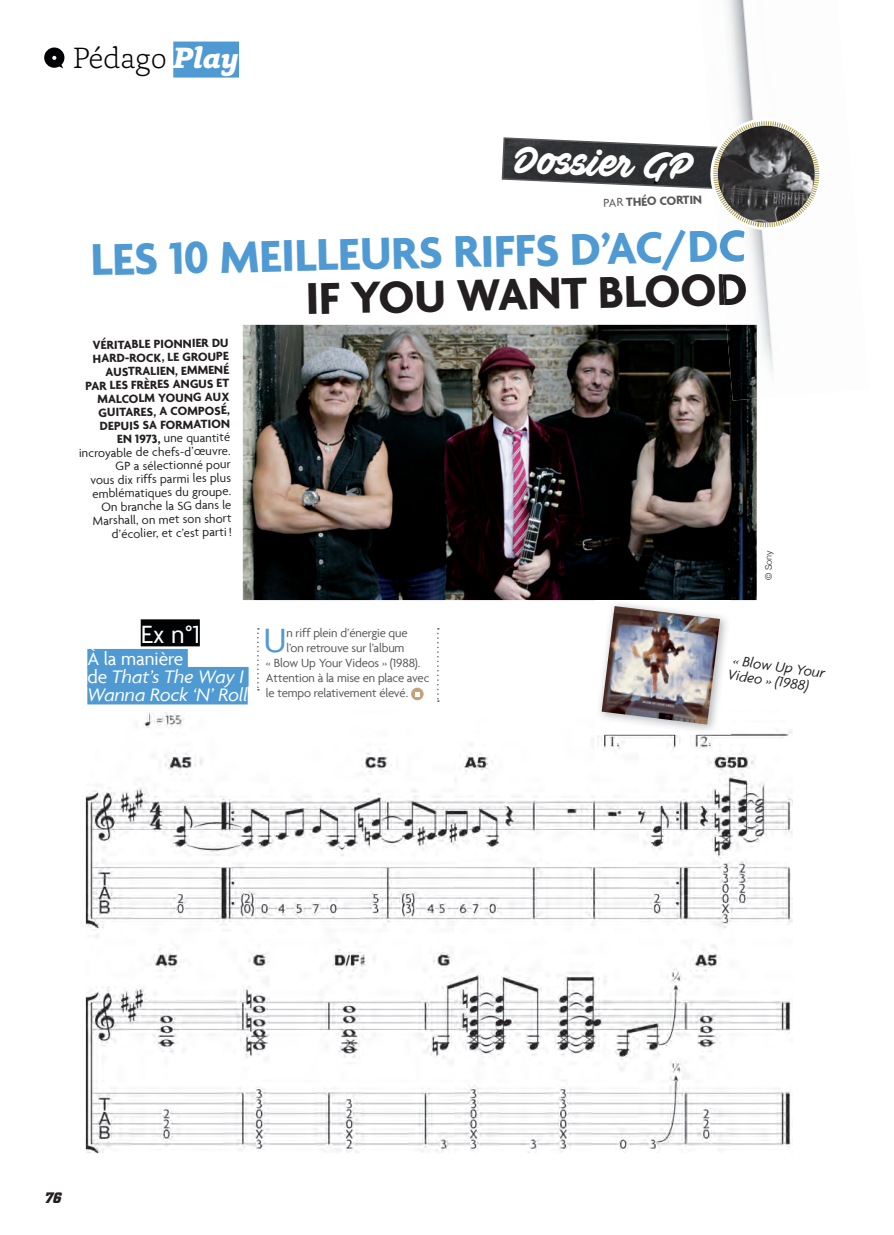
<style>
.page{position:relative;width:894px;height:1235px;background:#fff}
.page>*{position:absolute;margin:0;border:0;box-sizing:border-box;transform-origin:0 0}
.t1{font:700 48px/43px "Agenda";color:#509ad3;text-align:right}
.t2{font:38.1px "Ave Fedan PERSONALUSEONLY";color:#fff}
.t3{font:36.3px "Agenda";color:#509ad3}
.t4{font:200 30px "Capita";color:#010203}
.t5{font:27px "Agenda";color:#fff}
.t6{font:italic 19.5px/18px "Agenda";color:#fff}
.t7{font:italic 15px/15px "Agenda";color:#231f20}
.t8{font:italic 700 15px "City";color:#231f20}
.t9{font:12.75px/13.5px "Agenda";color:#231f20;text-align:right}
.t10{font:12.75px "Agenda";letter-spacing:-.01em;color:#57585a}
.t11{font:700 12.75px "Agenda";color:#57585a}
.t12{font:300 9px "Helvetica";color:#231f20}
.s1{font-weight:800;font-style:italic;color:#fff}
.s2{font-weight:400}
.s3{color:#231f20}
.s4{font-weight:700}
.s5{font-style:normal}
</style>
<div class="page">
<img style="left:243px;top:325px;width:513px;height:275px">
<div style="left:173px;top:42px;width:66px;height:36px;background:#509ad3"></div>
<svg style="left:44px;top:47px;width:20px;height:21px"></svg>
<img style="left:697px;top:0;width:76px;height:398px">
<img style="left:726px;top:325px;width:30px;height:75px">
<img style="left:718px;top:234px;width:27px;height:36px">
<img style="left:722px;top:273px;width:24px;height:33px">
<svg style="left:501px;top:114px;width:319px;height:120px"></svg>
<img style="left:86px;top:712px;width:706px;height:440px">
<div style="left:141px;top:619px;width:59px;height:27px;background:#010203"></div>
<div style="left:87px;top:648px;width:101px;height:20px;background:#509ad3"></div>
<div style="left:87px;top:666px;width:162px;height:20px;background:#509ad3"></div>
<div style="left:87px;top:684px;width:161px;height:20px;background:#509ad3"></div>
<svg style="left:411px;top:687px;width:12px;height:13px"></svg>
<svg style="left:415px;top:691px;width:4px;height:5px"></svg>
<svg style="left:257px;top:628px;width:2px;height:62px"></svg>
<svg style="left:437px;top:628px;width:2px;height:73px"></svg>
<img style="left:595px;top:604px;width:135px;height:130px">
<img style="left:601px;top:606px;width:119px;height:118px">
<p class="t4" style="left:73px;top:38px;width:167px">Pédago <span class="s1">Play</span></p>
<p class="t2" style="left:516px;top:134px;width:180px;rotate:3deg">Dossier GP</p>
<p class="t11" style="left:603px;top:195px;width:100px;rotate:-2deg"><span class="s2">PAR</span> THÉO CORTIN</p>
<p class="t1" style="left:90px;top:236px;width:657px;rotate:-1deg">LES 10 MEILLEURS RIFFS D’AC/DC<br><span class="s3">IF YOU WANT BLOOD</span></p>
<p class="t9" style="left:77px;top:338px;width:153px;rotate:-1deg"><span class="s4">VÉRITABLE PIONNIER DU<br>HARD-ROCK, LE GROUPE<br>AUSTRALIEN, EMMENÉ<br>PAR LES FRÈRES ANGUS ET<br>MALCOLM YOUNG AUX<br>GUITARES, A COMPOSÉ,<br>DEPUIS SA FORMATION<br>EN 1973,</span> une quantité incroyable de chefs-d’œuvre.<br>GP a sélectionné pour<br>vous dix riffs parmi les plus emblématiques du groupe.<br>On branche la SG dans le<br>Marshall, on met son short d’écolier, et c’est parti !</p>
<p class="t12" style="left:763px;top:579px;width:31px;rotate:-90deg">© Sony</p>
<p class="t5" style="left:141px;top:617px;width:61px">Ex n°1</p>
<p class="t6" style="left:87px;top:649px;width:162px"><span class="s5">À la manière<br>de</span> That’s The Way I<br>Wanna Rock ‘N’ Roll</p>
<p class="t3" style="left:263px;top:618px;width:25px">U</p>
<p class="t10" style="left:286px;top:625px;width:123px">n riff plein d’énergie que</p>
<p class="t10" style="left:286px;top:640px;width:119px">l’on retrouve sur l’album</p>
<p class="t10" style="left:266px;top:655px;width:156px">« Blow Up Your Videos » (1988).</p>
<p class="t10" style="left:266px;top:670px;width:165px">Attention à la mise en place avec</p>
<p class="t10" style="left:266px;top:685px;width:144px">le tempo relativement élevé.</p>
<p class="t7" style="left:731px;top:651px;width:98px;rotate:8deg">« Blow Up Your<br>Video » (1988)</p>
<p class="t8" style="left:44px;top:1189px;width:19px">76</p>
</div>
